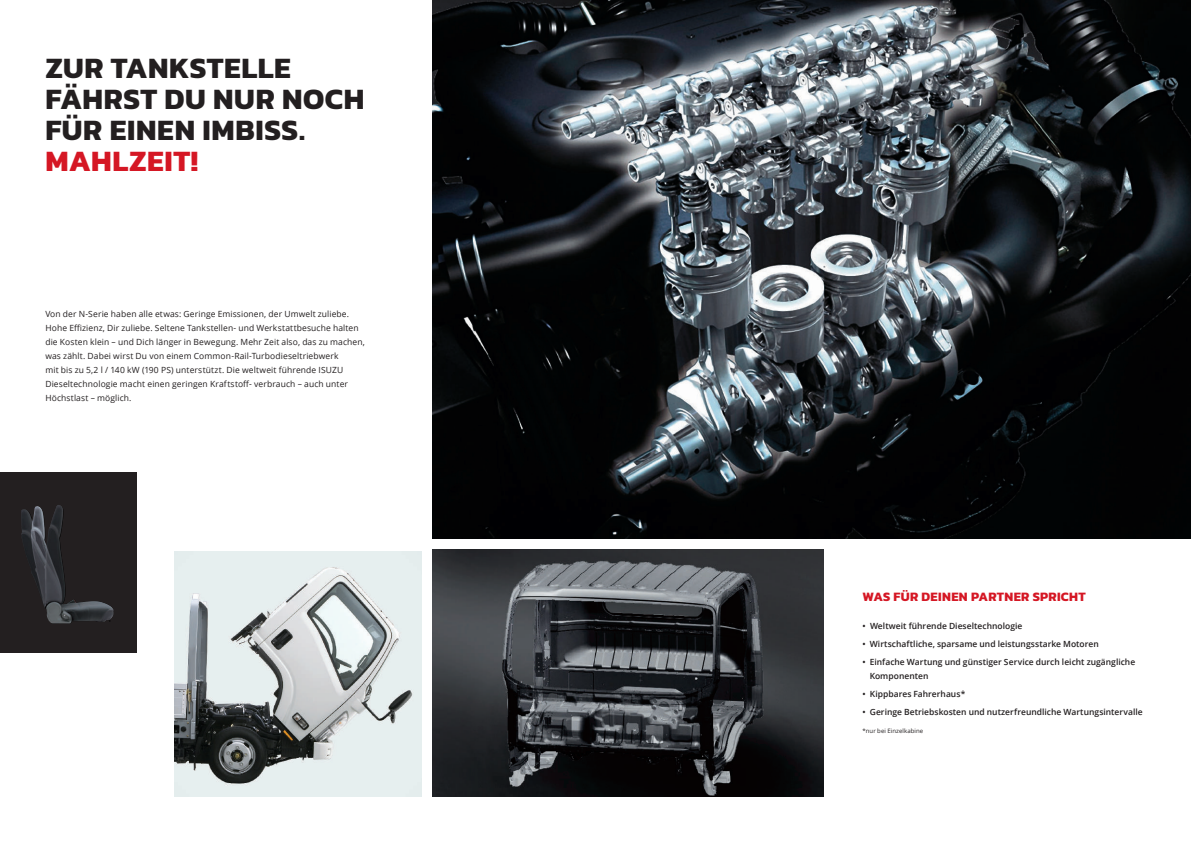
<style>
.page{position:relative;width:1191px;height:842px;background:#fff}
.page>*{position:absolute;margin:0;border:0;box-sizing:border-box;transform-origin:0 0}
.t1{font:700 30px/31px "Kanit";letter-spacing:.02em;color:#231f20}
.t2{font:700 30px "Kanit";letter-spacing:.02em;color:#d51724}
.t3{font:700 13px "Kanit";letter-spacing:.025em;color:#d51724}
.t4{font:8.5px/14px "Open Sans";letter-spacing:.015em;color:#231f20}
.t5{font:600 8.5px/14px "Open Sans";letter-spacing:.005em;color:#231f20}
.t6{font:6px "Open Sans";letter-spacing:.015em;color:#231f20}
</style>
<div class="page">
<img style="left:432px;top:0;width:759px;height:539px">
<img style="left:432px;top:550px;width:391px;height:247px">
<div style="left:0;top:472px;width:136px;height:181px;background:#231f20"></div>
<img style="left:21px;top:505px;width:93px;height:119px">
<img style="left:174px;top:551px;width:247px;height:246px">
<h1 class="t1" style="left:45px;top:52px;width:320px">ZUR TANKSTELLE<br>FÄHRST DU NUR NOCH<br>FÜR EINEN IMBISS.</h1>
<h1 class="t2" style="left:45px;top:138px;width:154px">MAHLZEIT!</h1>
<p class="t4" style="left:45px;top:307px;width:321px">Von der N-Serie haben alle etwas: Geringe Emissionen, der Umwelt zuliebe.<br>Hohe Effizienz, Dir zuliebe. Seltene Tankstellen- und Werkstattbesuche halten die Kosten klein – und Dich länger in Bewegung. Mehr Zeit also, das zu machen, was zählt. Dabei wirst Du von einem Common-Rail-Turbodieseltriebwerk<br>mit bis zu 5,2 l / 140 kW (190 PS) unterstützt. Die weltweit führende ISUZU Dieseltechnologie macht einen geringen Kraftstoff- verbrauch – auch unter Höchstlast – möglich.</p>
<h2 class="t3" style="left:862px;top:586px;width:225px">WAS FÜR DEINEN PARTNER SPRICHT</h2>
<p class="t5" style="left:862px;top:618px;width:162px">• Weltweit führende Dieseltechnologie</p>
<p class="t5" style="left:862px;top:636px;width:238px">• Wirtschaftliche, sparsame und leistungsstarke Motoren</p>
<p class="t5" style="left:869px;top:654px;width:267px;text-indent:-7px">• Einfache Wartung und günstiger Service durch leicht zugängliche<br>Komponenten</p>
<p class="t5" style="left:862px;top:686px;width:104px">• Kippbares Fahrerhaus*</p>
<p class="t5" style="left:862px;top:704px;width:282px">• Geringe Betriebskosten und nutzerfreundliche Wartungsintervalle</p>
<p class="t6" style="left:862px;top:726px;width:62px">*nur bei Einzelkabine</p>
</div>
